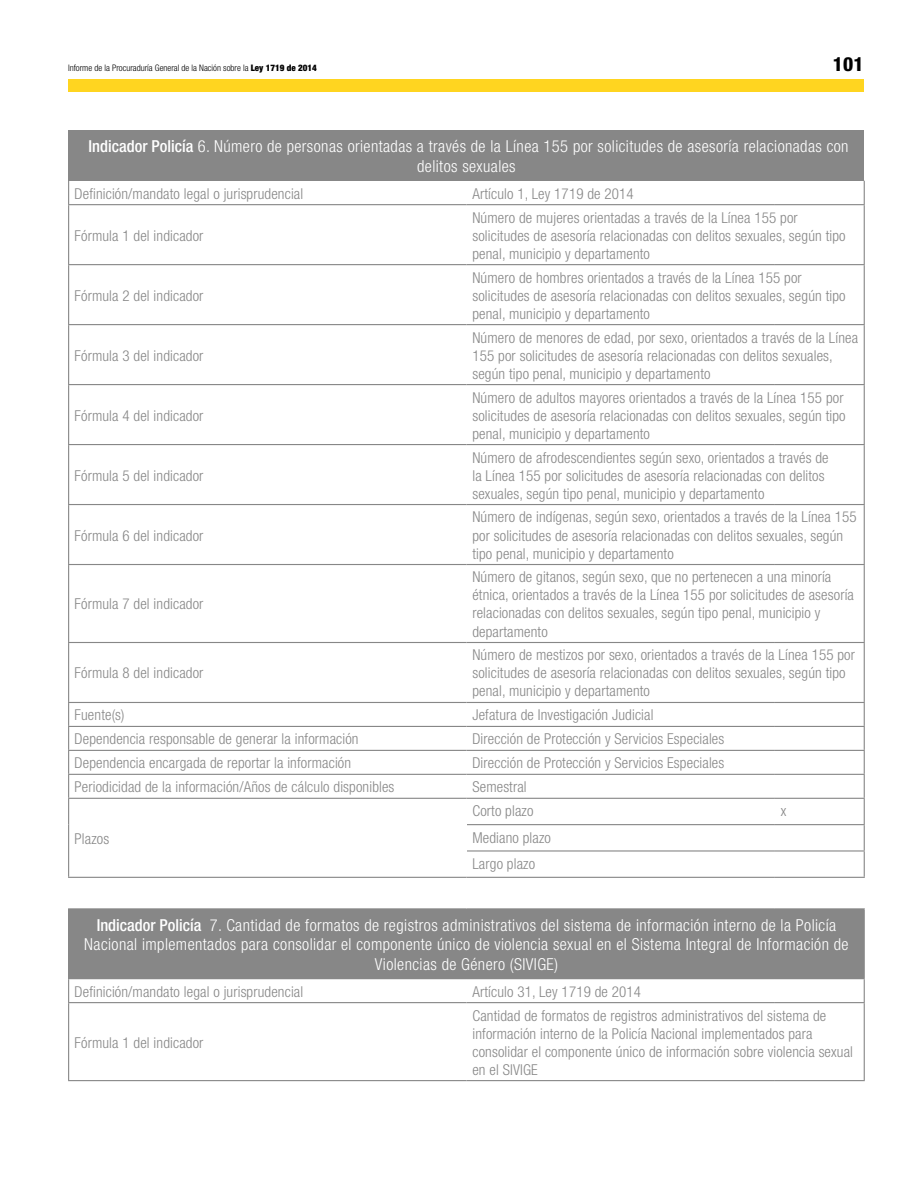
<style>
.page{position:relative;width:919px;height:1187px;background:#fff}
.page>*{position:absolute;margin:0;border:0;box-sizing:border-box;transform-origin:0 0}
.t1{font:800 condensed 19.5px "Helvetica Neue";color:#000}
.t2{font:300 condensed 16.5px/19.8px "Helvetica Neue";letter-spacing:.025em;color:#fff;text-align:center}
.t3{font:300 condensed 15px/18px "Helvetica Neue";letter-spacing:.01em;color:#878787}
.t4{font:300 condensed 9px "Helvetica Neue";color:#000}
.s1{font-weight:900}
.s2{font-weight:500}
</style>
<div class="page">
<div style="left:68px;top:79px;width:795px;height:12px;background:#ffd520"></div>
<div style="left:69px;top:130px;width:795px;height:51px;background:#878787"></div>
<svg style="left:68px;top:181px;width:1px;height:23px"></svg>
<svg style="left:863px;top:181px;width:1px;height:23px"></svg>
<hr style="left:68px;top:204px;width:398px;height:1px;background:#878787">
<hr style="left:68px;top:205px;width:1px;height:59px;background:#878787">
<hr style="left:466px;top:204px;width:308px;height:1px;background:#878787">
<hr style="left:774px;top:204px;width:90px;height:1px;background:#878787">
<hr style="left:863px;top:205px;width:1px;height:59px;background:#878787">
<hr style="left:68px;top:264px;width:398px;height:1px;background:#878787">
<hr style="left:68px;top:265px;width:1px;height:59px;background:#878787">
<hr style="left:466px;top:264px;width:308px;height:1px;background:#878787">
<hr style="left:774px;top:264px;width:90px;height:1px;background:#878787">
<hr style="left:863px;top:265px;width:1px;height:59px;background:#878787">
<hr style="left:68px;top:324px;width:398px;height:1px;background:#878787">
<hr style="left:68px;top:325px;width:1px;height:59px;background:#878787">
<hr style="left:466px;top:324px;width:308px;height:1px;background:#878787">
<hr style="left:774px;top:324px;width:90px;height:1px;background:#878787">
<hr style="left:863px;top:325px;width:1px;height:59px;background:#878787">
<hr style="left:68px;top:384px;width:398px;height:1px;background:#878787">
<hr style="left:68px;top:385px;width:1px;height:59px;background:#878787">
<hr style="left:466px;top:384px;width:308px;height:1px;background:#878787">
<hr style="left:774px;top:384px;width:90px;height:1px;background:#878787">
<hr style="left:863px;top:385px;width:1px;height:59px;background:#878787">
<hr style="left:68px;top:444px;width:398px;height:1px;background:#878787">
<hr style="left:68px;top:445px;width:1px;height:59px;background:#878787">
<hr style="left:466px;top:444px;width:308px;height:1px;background:#878787">
<hr style="left:774px;top:444px;width:90px;height:1px;background:#878787">
<hr style="left:863px;top:445px;width:1px;height:59px;background:#878787">
<hr style="left:68px;top:504px;width:398px;height:1px;background:#878787">
<hr style="left:68px;top:505px;width:1px;height:59px;background:#878787">
<hr style="left:466px;top:504px;width:308px;height:1px;background:#878787">
<hr style="left:774px;top:504px;width:90px;height:1px;background:#878787">
<hr style="left:863px;top:505px;width:1px;height:59px;background:#878787">
<hr style="left:68px;top:564px;width:398px;height:1px;background:#878787">
<hr style="left:68px;top:565px;width:1px;height:77px;background:#878787">
<hr style="left:466px;top:564px;width:308px;height:1px;background:#878787">
<hr style="left:774px;top:564px;width:90px;height:1px;background:#878787">
<hr style="left:863px;top:565px;width:1px;height:77px;background:#878787">
<hr style="left:68px;top:642px;width:398px;height:1px;background:#878787">
<hr style="left:68px;top:643px;width:1px;height:59px;background:#878787">
<hr style="left:466px;top:642px;width:308px;height:1px;background:#878787">
<hr style="left:774px;top:642px;width:90px;height:1px;background:#878787">
<hr style="left:863px;top:643px;width:1px;height:59px;background:#878787">
<hr style="left:68px;top:702px;width:398px;height:1px;background:#878787">
<hr style="left:466px;top:702px;width:308px;height:1px;background:#878787">
<hr style="left:774px;top:702px;width:90px;height:1px;background:#878787">
<hr style="left:68px;top:725px;width:398px;height:2px;background:#878787">
<hr style="left:466px;top:725px;width:308px;height:2px;background:#878787">
<hr style="left:774px;top:725px;width:90px;height:2px;background:#878787">
<hr style="left:68px;top:749px;width:398px;height:2px;background:#878787">
<hr style="left:466px;top:749px;width:308px;height:2px;background:#878787">
<hr style="left:774px;top:749px;width:90px;height:2px;background:#878787">
<hr style="left:68px;top:773px;width:398px;height:1px;background:#878787">
<hr style="left:466px;top:773px;width:308px;height:1px;background:#878787">
<hr style="left:774px;top:773px;width:90px;height:1px;background:#878787">
<hr style="left:68px;top:797px;width:398px;height:1px;background:#878787">
<hr style="left:466px;top:797px;width:308px;height:1px;background:#878787">
<hr style="left:774px;top:797px;width:90px;height:1px;background:#878787">
<hr style="left:467px;top:824px;width:307px;height:1px;background:#878787">
<hr style="left:774px;top:824px;width:90px;height:1px;background:#878787">
<svg style="left:68px;top:703px;width:1px;height:173px"></svg>
<hr style="left:467px;top:850px;width:307px;height:1px;background:#878787">
<hr style="left:774px;top:850px;width:90px;height:1px;background:#878787">
<svg style="left:863px;top:703px;width:1px;height:173px"></svg>
<hr style="left:68px;top:876px;width:398px;height:1px;background:#878787">
<hr style="left:466px;top:876px;width:308px;height:1px;background:#878787">
<hr style="left:774px;top:876px;width:90px;height:1px;background:#878787">
<div style="left:69px;top:908px;width:795px;height:70px;background:#878787"></div>
<hr style="left:68px;top:908px;width:398px;height:1px;background:#878787">
<hr style="left:68px;top:909px;width:1px;height:69px;background:#878787">
<hr style="left:68px;top:978px;width:398px;height:1px;background:#878787">
<svg style="left:68px;top:979px;width:1px;height:22px"></svg>
<hr style="left:466px;top:978px;width:308px;height:1px;background:#878787">
<hr style="left:774px;top:978px;width:90px;height:1px;background:#878787">
<svg style="left:863px;top:979px;width:1px;height:22px"></svg>
<hr style="left:68px;top:1001px;width:398px;height:2px;background:#878787">
<hr style="left:68px;top:1003px;width:1px;height:76px;background:#878787">
<hr style="left:466px;top:1001px;width:308px;height:2px;background:#878787">
<hr style="left:774px;top:1001px;width:90px;height:2px;background:#878787">
<hr style="left:863px;top:1003px;width:1px;height:76px;background:#878787">
<hr style="left:68px;top:1079px;width:398px;height:2px;background:#878787">
<hr style="left:466px;top:1079px;width:308px;height:2px;background:#878787">
<hr style="left:774px;top:1079px;width:90px;height:2px;background:#878787">
<p class="t4" style="left:68px;top:62px;width:250px">Informe de la Procuraduría General de la Nación sobre la <span class="s1">Ley 1719 de 2014</span></p>
<h1 class="t1" style="left:832px;top:52px;width:32px">101</h1>
<p class="t2" style="left:89px;top:136px;width:761px"><span class="s2">Indicador Policía</span> 6. Número de personas orientadas a través de la Línea 155 por solicitudes de asesoría relacionadas con delitos sexuales</p>
<p class="t3" style="left:75px;top:184px;width:230px">Definición/mandato legal o jurisprudencial</p>
<p class="t3" style="left:472px;top:184px;width:163px">Artículo 1, Ley 1719 de 2014</p>
<p class="t3" style="left:75px;top:226px;width:130px">Fórmula 1 del indicador</p>
<p class="t3" style="left:472px;top:208px;width:374px">Número de mujeres orientadas a través de la Línea 155 por solicitudes de asesoría relacionadas con delitos sexuales, según tipo penal, municipio y departamento</p>
<p class="t3" style="left:75px;top:286px;width:130px">Fórmula 2 del indicador</p>
<p class="t3" style="left:75px;top:346px;width:130px">Fórmula 3 del indicador</p>
<p class="t3" style="left:75px;top:406px;width:130px">Fórmula 4 del indicador</p>
<p class="t3" style="left:75px;top:466px;width:130px">Fórmula 5 del indicador</p>
<p class="t3" style="left:75px;top:526px;width:130px">Fórmula 6 del indicador</p>
<p class="t3" style="left:75px;top:595px;width:130px">Fórmula 7 del indicador</p>
<p class="t3" style="left:75px;top:664px;width:130px">Fórmula 8 del indicador</p>
<p class="t3" style="left:472px;top:268px;width:374px">Número de hombres orientados a través de la Línea 155 por solicitudes de asesoría relacionadas con delitos sexuales, según tipo penal, municipio y departamento</p>
<p class="t3" style="left:472px;top:328px;width:387px">Número de menores de edad, por sexo, orientados a través de la Línea<br>155 por solicitudes de asesoría relacionadas con delitos sexuales, según tipo penal, municipio y departamento</p>
<p class="t3" style="left:472px;top:388px;width:374px">Número de adultos mayores orientados a través de la Línea 155 por solicitudes de asesoría relacionadas con delitos sexuales, según tipo penal, municipio y departamento</p>
<p class="t3" style="left:472px;top:448px;width:357px">Número de afrodescendientes según sexo, orientados a través de la Línea 155 por solicitudes de asesoría relacionadas con delitos sexuales, según tipo penal, municipio y departamento</p>
<p class="t3" style="left:472px;top:508px;width:385px">Número de indígenas, según sexo, orientados a través de la Línea 155 por solicitudes de asesoría relacionadas con delitos sexuales, según tipo penal, municipio y departamento</p>
<p class="t3" style="left:472px;top:568px;width:383px">Número de gitanos, según sexo, que no pertenecen a una minoría étnica, orientados a través de la Línea 155 por solicitudes de asesoría relacionadas con delitos sexuales, según tipo penal, municipio y departamento</p>
<p class="t3" style="left:472px;top:646px;width:384px">Número de mestizos por sexo, orientados a través de la Línea 155 por solicitudes de asesoría relacionadas con delitos sexuales, según tipo penal, municipio y departamento</p>
<p class="t3" style="left:75px;top:706px;width:51px">Fuente(s)</p>
<p class="t3" style="left:472px;top:706px;width:182px">Jefatura de Investigación Judicial</p>
<p class="t3" style="left:75px;top:730px;width:285px">Dependencia responsable de generar la información</p>
<p class="t3" style="left:472px;top:730px;width:253px">Dirección de Protección y Servicios Especiales</p>
<p class="t3" style="left:75px;top:753px;width:278px">Dependencia encargada de reportar la información</p>
<p class="t3" style="left:472px;top:753px;width:253px">Dirección de Protección y Servicios Especiales</p>
<p class="t3" style="left:75px;top:777px;width:321px">Periodicidad de la información/Años de cálculo disponibles</p>
<p class="t3" style="left:472px;top:777px;width:56px">Semestral</p>
<p class="t3" style="left:75px;top:829px;width:36px">Plazos</p>
<p class="t3" style="left:472px;top:801px;width:62px">Corto plazo</p>
<p class="t3" style="left:780px;top:801px;width:7px">x</p>
<p class="t3" style="left:472px;top:824px;width:80px;line-height:26.2px">Mediano plazo<br>Largo plazo</p>
<p class="t2" style="left:84px;top:914px;width:765px"><span class="s2">Indicador Policía</span> 7. Cantidad de formatos de registros administrativos del sistema de información interno de la Policía<br>Nacional implementados para consolidar el componente único de violencia sexual en el Sistema Integral de Información de<br>Violencias de Género (SIVIGE)</p>
<p class="t3" style="left:75px;top:982px;width:230px">Definición/mandato legal o jurisprudencial</p>
<p class="t3" style="left:472px;top:982px;width:170px">Artículo 31, Ley 1719 de 2014</p>
<p class="t3" style="left:75px;top:1033px;width:130px">Fórmula 1 del indicador</p>
<p class="t3" style="left:472px;top:1006px;width:382px">Cantidad de formatos de registros administrativos del sistema de información interno de la Policía Nacional implementados para consolidar el componente único de información sobre violencia sexual en el SIVIGE</p>
</div>
